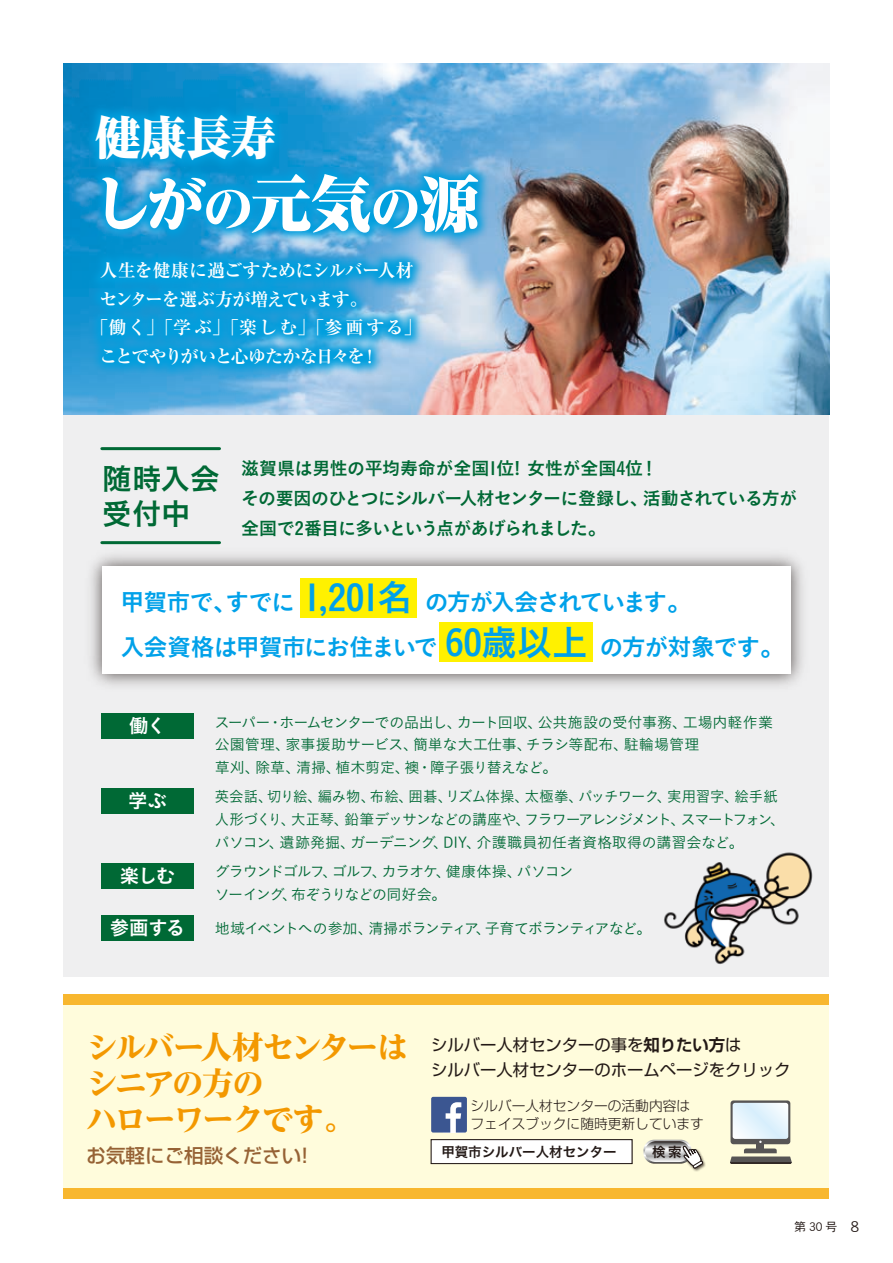
<style>
.page{position:relative;width:893px;height:1263px;background:#fff}
.page>*{position:absolute;margin:0;border:0;box-sizing:border-box;transform-origin:0 0}
.t1{font:800 expanded 61.2px "Reim Pro";color:#fff}
.t2{font:800 expanded 45.9px "Reim Pro";color:#fff}
.t3{font:36px "Koburina Go Std W6";letter-spacing:-.02em;color:#00a1e9}
.t4{font:800 31.5px/36px "Reim Pro";letter-spacing:-.075em;color:#f39800}
.t5{font:30px/34.5px "Koburina Go Std W6";letter-spacing:-.015em;color:#006935}
.t6{font:24px "Koburina Go Std W6";letter-spacing:-.055em;color:#00a1e9}
.t7{font:24px "Koburina Go Std W6";letter-spacing:-.09em;color:#00a1e9}
.t8{font:500 19.5px "Shin Go Pro";color:#966235}
.t9{font:19.5px "Koburina Go Std W6";letter-spacing:-.065em;color:#fff}
.t10{font:18px/30px "Koburina Go Std W6";letter-spacing:-.04em;color:#006935}
.t11{font:18px/30px "Koburina Go Std W6";letter-spacing:-.015em;color:#006935}
.t12{font:700 18px "Ryumin Pro";letter-spacing:-.035em;color:#fff}
.t13{font:700 18px "Ryumin Pro";letter-spacing:.14em;color:#fff}
.t14{font:700 18px "Ryumin Pro";letter-spacing:-.075em;color:#fff}
.t15{font:700 18px "Ryumin Pro";letter-spacing:-.105em;color:#fff}
.t16{font:16.35px/25.5px "Shin Go Pro";color:#231916}
.t17{font:15px "Koburina Go Std W3";letter-spacing:-.035em;color:#006935}
.t18{font:15px "Koburina Go Std W3";letter-spacing:-.035em;color:#006935;scale:.96 1}
.t19{font:15px "Koburina Go Std W3";letter-spacing:-.08em;color:#006935}
.t20{font:15px "Koburina Go Std W3";color:#006935}
.t21{font:15px "Koburina Go Std W3";letter-spacing:-.06em;color:#006935}
.t22{font:15px "Koburina Go Std W3";letter-spacing:-.115em;color:#006935}
.t23{font:15px "Koburina Go Std W3";letter-spacing:-.005em;color:#006935}
.t24{font:15px "Koburina Go Std W3";letter-spacing:-.065em;color:#006935}
.t25{font:15px "Koburina Go Std W3";letter-spacing:-.085em;color:#006935}
.t26{font:15px "Koburina Go Std W3";letter-spacing:-.015em;color:#006935}
.t27{font:15px "Koburina Go Std W3";letter-spacing:-.14em;color:#006935}
.t28{font:15px "DFHS Gothic G W3 90 pv RKSJ H";color:#231916}
.t29{font:300 13.65px/18.3px "Shin Go Pro";color:#231916}
.t30{font:13.5px "Hira Kaku Pro W6";color:#231916}
.t31{font:12px "DFHS Gothic G W3 90 pv RKSJ H";color:#231916}
.s1{font-size:51px}
.s2{font-family:"Shin Go Pro De";font-weight:700}
</style>
<div class="page">
<div style="left:64px;top:381px;width:765px;height:595px;background:#efeff0"></div>
<img style="left:90px;top:543px;width:713px;height:143px">
<div style="left:102px;top:566px;width:689px;height:108px;background:#fff"></div>
<img style="left:541px;top:64px;width:288px;height:350px">
<div style="left:64px;top:994px;width:765px;height:205px;background:#fffcdc"></div>
<svg style="left:730px;top:1100px;width:60px;height:44px"></svg>
<svg style="left:730px;top:1103px;width:62px;height:61px;background:#bfc5c4"></svg>
<svg style="left:431px;top:1097px;width:36px;height:35px"></svg>
<div style="left:431px;top:1140px;width:201px;height:23px;background:#fff"></div>
<div style="left:431px;top:1139px;width:201px;height:25px;border:1px solid #231916"></div>
<svg style="left:643px;top:1140px;width:63px;height:32px"></svg>
<img style="left:664px;top:852px;width:149px;height:112px">
<img style="left:63px;top:63px;width:478px;height:365px">
<hr style="left:102px;top:447px;width:118px;height:3px;background:#006935">
<hr style="left:102px;top:541px;width:118px;height:3px;background:#006935">
<div style="left:102px;top:713px;width:92px;height:25px;background:#006935"></div>
<div style="left:102px;top:788px;width:92px;height:25px;background:#006935"></div>
<div style="left:102px;top:863px;width:92px;height:25px;background:#006935"></div>
<div style="left:102px;top:915px;width:92px;height:26px;background:#006935"></div>
<div style="left:300px;top:578px;width:117px;height:40px;background:#fff100"></div>
<div style="left:440px;top:622px;width:153px;height:39px;background:#fff100"></div>
<div style="left:64px;top:994px;width:765px;height:11px;background:#f8b72f"></div>
<div style="left:64px;top:1188px;width:765px;height:11px;background:#f8b72f"></div>
<h2 class="t2" style="left:95px;top:100px;width:183px">健康長寿</h2>
<h1 class="t1" style="left:90px;top:154px;width:391px">しが<span class="s1">の</span>元気<span class="s1">の</span>源</h1>
<p class="t12" style="left:99px;top:256px;width:316px">人生を健康に過ごすためにシルバー人材</p>
<p class="t14" style="left:99px;top:285px;width:270px">センターを選ぶ方が増えています。</p>
<p class="t13" style="left:90px;top:313px;width:333px">「働く」「学ぶ」「楽しむ」「参画する「</p>
<p class="t12" style="left:361px;top:342px;width:19px">!</p>
<p class="t15" style="left:99px;top:342px;width:267px">ことでやりがいと心ゆたかな日々を</p>
<h3 class="t5" style="left:102px;top:463px;width:119px">随時入会受付中</h3>
<p class="t11" style="left:643px;top:453px;width:156px;text-indent:-402px">滋賀県は男性の平均寿命が全国位1 ! 女性が全国位4<br>活動されている方が</p>
<p class="t10" style="left:640px;top:453px;width:19px">!</p>
<p class="t10" style="left:241px;top:483px;width:409px">その要因のひとつにシルバー人材センターに登録し、全国で2番目に多いという点があげられました。</p>
<h3 class="t6" style="left:121px;top:583px;width:119px">甲賀市で、</h3>
<h3 class="t6" style="left:226px;top:583px;width:71px">すでに</h3>
<h3 class="t3" style="left:303px;top:569px;width:111px">1,201名</h3>
<h3 class="t7" style="left:425px;top:583px;width:268px">の方が入会されています。</h3>
<h3 class="t6" style="left:120px;top:628px;width:319px">入会資格は甲賀市にお住まいで</h3>
<h3 class="t3" style="left:445px;top:614px;width:144px">60歳以上</h3>
<h3 class="t6" style="left:600px;top:628px;width:186px">の方が対象です。</h3>
<h3 class="t9" style="left:129px;top:711px;width:39px">働く</h3>
<p class="t20" style="left:538px;top:711px;width:151px">公共施設の受付事務、</p>
<p class="t17" style="left:683px;top:711px;width:92px">工場内軽作業</p>
<p class="t19" style="left:279px;top:711px;width:184px">ホームセンターでの品出し、</p>
<p class="t17" style="left:457px;top:711px;width:87px">カート回収、</p>
<p class="t17" style="left:215px;top:711px;width:57px">スーパー</p>
<p class="t17" style="left:268px;top:711px;width:16px">・</p>
<p class="t17" style="left:215px;top:733px;width:77px">公園管理、</p>
<p class="t17" style="left:624px;top:733px;width:77px">駐輪場管理</p>
<p class="t23" style="left:286px;top:733px;width:134px">家事援助サービス、</p>
<p class="t26" style="left:413px;top:733px;width:120px">簡単な大工仕事、</p>
<p class="t17" style="left:526px;top:733px;width:104px">チラシ等配布、</p>
<p class="t17" style="left:296px;top:756px;width:46px">清掃、</p>
<p class="t17" style="left:336px;top:756px;width:76px">植木剪定、</p>
<p class="t17" style="left:405px;top:756px;width:16px">襖</p>
<p class="t24" style="left:430px;top:756px;width:129px">障子張り替えなど。</p>
<p class="t17" style="left:215px;top:756px;width:47px">草刈、</p>
<p class="t17" style="left:255px;top:756px;width:47px">除草、</p>
<p class="t17" style="left:417px;top:756px;width:16px">・</p>
<h3 class="t9" style="left:128px;top:786px;width:40px">学ぶ</h3>
<p class="t18" style="left:446px;top:785px;width:88px">リズム体操、</p>
<p class="t18" style="left:525px;top:785px;width:62px">太極拳、</p>
<p class="t18" style="left:318px;top:785px;width:61px">編み物、</p>
<p class="t18" style="left:734px;top:785px;width:47px">絵手紙</p>
<p class="t18" style="left:267px;top:785px;width:59px">切り絵、</p>
<p class="t18" style="left:370px;top:785px;width:47px">布絵、</p>
<p class="t18" style="left:667px;top:785px;width:76px">実用習字、</p>
<p class="t18" style="left:215px;top:785px;width:62px">英会話、</p>
<p class="t18" style="left:409px;top:785px;width:47px">囲碁、</p>
<p class="t18" style="left:578px;top:785px;width:86px">パッチワーク</p>
<p class="t18" style="left:657px;top:785px;width:17px">、</p>
<p class="t17" style="left:344px;top:808px;width:188px">鉛筆デッサンなどの講座や、</p>
<p class="t18" style="left:215px;top:808px;width:85px">人形づくり、</p>
<p class="t18" style="left:291px;top:808px;width:61px">大正琴、</p>
<p class="t22" style="left:524px;top:808px;width:163px">フラワーアレンジメント、</p>
<p class="t27" style="left:681px;top:808px;width:106px">スマートフォン、</p>
<p class="t17" style="left:351px;top:830px;width:87px">ガーデニング</p>
<p class="t17" style="left:280px;top:830px;width:77px">遺跡発掘、</p>
<p class="t20" style="left:477px;top:830px;width:269px">介護職員初任者資格取得の講習会など。</p>
<p class="t17" style="left:215px;top:830px;width:71px">パソコン、</p>
<p class="t17" style="left:444px;top:830px;width:39px">DIY、</p>
<p class="t17" style="left:433px;top:830px;width:16px">、</p>
<h3 class="t9" style="left:120px;top:861px;width:57px">楽しむ</h3>
<p class="t25" style="left:215px;top:860px;width:124px">グラウンドゴルフ、</p>
<p class="t17" style="left:332px;top:860px;width:56px">ゴルフ、</p>
<p class="t17" style="left:446px;top:860px;width:77px">健康体操、</p>
<p class="t17" style="left:382px;top:860px;width:58px">カラオケ</p>
<p class="t17" style="left:517px;top:860px;width:58px">パソコン</p>
<p class="t17" style="left:436px;top:860px;width:16px">、</p>
<h3 class="t9" style="left:110px;top:913px;width:77px">参画する</h3>
<p class="t19" style="left:215px;top:883px;width:233px">ソーイング布ぞうりなどの同好会。</p>
<p class="t17" style="left:282px;top:883px;width:16px">、</p>
<p class="t21" style="left:368px;top:917px;width:285px">清掃ボランティア子育てボランティアなど。</p>
<p class="t17" style="left:476px;top:917px;width:16px">、</p>
<p class="t17" style="left:215px;top:917px;width:159px">地域イベントへの参加、</p>
<h3 class="t4" style="left:87px;top:1029px;width:323px">シルバー人材センターはシニアの方の<br>ハローワークです。</h3>
<h3 class="t8" style="left:87px;top:1140px;width:223px">お気軽にご相談ください!</h3>
<p class="t16" style="left:431px;top:1030px;width:361px">シルバー人材センターの事を<span class="s2">知りたい方</span>は<br>シルバー人材センターのホームページをクリック</p>
<p class="t29" style="left:471px;top:1095px;width:235px">シルバー人材センターの活動内容はフェイスブックに随時更新しています</p>
<p class="t30" style="left:652px;top:1140px;width:31px">検索</p>
<p class="t30" style="left:441px;top:1140px;width:177px">甲賀市シルバー人材センター</p>
<p class="t31" style="left:794px;top:1221px;width:45px">第30 号</p>
<p class="t28" style="left:851px;top:1219px;width:10px">8</p>
</div>
